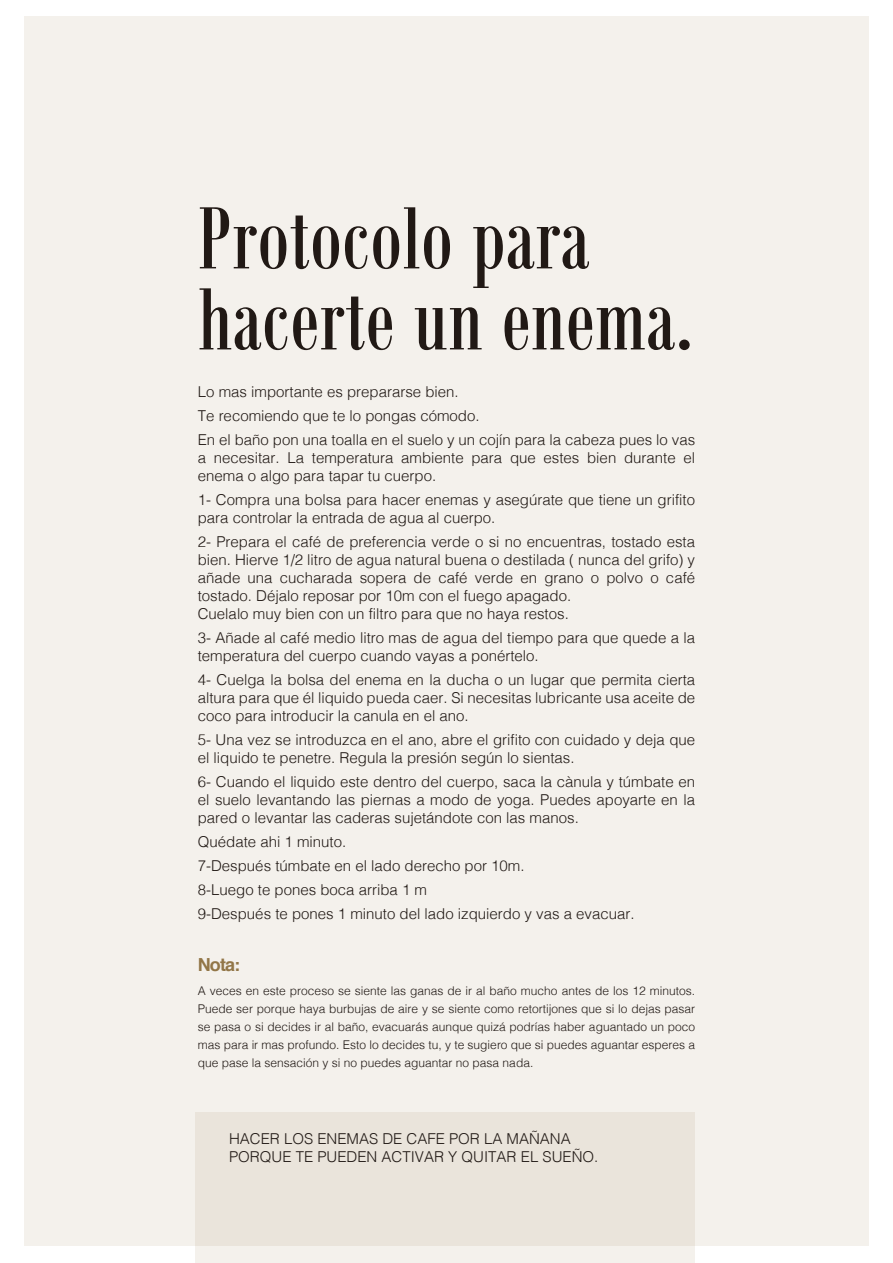
<style>
.page{position:relative;width:893px;height:1263px;background:#fff}
.page>*{position:absolute;margin:0;border:0;box-sizing:border-box;transform-origin:0 0}
.t1{font:96px/81px "Bodoni MT Condensed";color:#211915}
.t2{font:700 18px "Helvetica";color:#927647}
.t3{font:300 15px/18px "Helvetica";color:#211915}
.t4{font:300 12px/18px "Helvetica";color:#211915;text-align:justify}
</style>
<div class="page">
<div style="left:24px;top:17px;width:845px;height:1229px;background:#f4f1ec"></div>
<div style="left:195px;top:1112px;width:499px;height:151px;background:linear-gradient(to bottom,#e8e2d8,#eee9e2)"></div>
<h1 class="t1" style="left:198px;top:196px;width:497px">Protocolo para hacerte un enema.</h1>
<p class="t3" style="left:198px;top:379px;width:499px;line-height:24px">Lo mas importante es prepararse bien.<br>Te recomiendo que te lo pongas cómodo.<br>En el baño pon una toalla en el suelo y un cojín para la cabeza pues lo vas</p>
<p class="t3" style="left:198px;top:448px;width:499px">a necesitar. La temperatura ambiente para que estes bien durante el enema o algo para tapar tu cuerpo.</p>
<p class="t3" style="left:198px;top:490px;width:499px">1- Compra una bolsa para hacer enemas y asegúrate que tiene un grifito para controlar la entrada de agua al cuerpo.</p>
<p class="t3" style="left:198px;top:532px;width:499px">2- Prepara el café de preferencia verde o si no encuentras, tostado esta bien. Hierve 1/2 litro de agua natural buena o destilada ( nunca del grifo) y añade una cucharada sopera de café verde en grano o polvo o café tostado. Déjalo reposar por 10m con el fuego apagado.<br>Cuelalo muy bien con un filtro para que no haya restos.</p>
<p class="t3" style="left:198px;top:628px;width:499px">3- Añade al café medio litro mas de agua del tiempo para que quede a la temperatura del cuerpo cuando vayas a ponértelo.</p>
<p class="t3" style="left:198px;top:670px;width:499px;text-align:justify">4- Cuelga la bolsa del enema en la ducha o un lugar que permita cierta altura para que él liquido pueda caer. Si necesitas lubricante usa aceite de coco para introducir la canula en el ano.</p>
<p class="t3" style="left:198px;top:730px;width:499px">5- Una vez se introduzca en el ano, abre el grifito con cuidado y deja que el liquido te penetre. Regula la presión según lo sientas.</p>
<p class="t3" style="left:198px;top:772px;width:499px;text-align:justify">6- Cuando el liquido este dentro del cuerpo, saca la cànula y túmbate en el suelo levantando las piernas a modo de yoga. Puedes apoyarte en la pared o levantar las caderas sujetándote con las manos.</p>
<p class="t3" style="left:198px;top:829px;width:438px;line-height:24px">Quédate ahi 1 minuto.<br>7-Después túmbate en el lado derecho por 10m.<br>8-Luego te pones boca arriba 1 m<br>9-Después te pones 1 minuto del lado izquierdo y vas a evacuar.</p>
<p class="t2" style="left:198px;top:950px;width:44px">Nota:</p>
<p class="t4" style="left:198px;top:980px;width:499px">A veces en este proceso se siente las ganas de ir al baño mucho antes de los 12 minutos.<br>Puede ser porque haya burbujas de aire y se siente como retortijones que si lo dejas pasar se pasa o si decides ir al baño, evacuarás aunque quizá podrías haber aguantado un poco mas para ir mas profundo. Esto lo decides tu, y te sugiero que si puedes aguantar esperes a que pase la sensación y si no puedes aguantar no pasa nada.</p>
<p class="t3" style="left:229px;top:1128px;width:371px">HACER LOS ENEMAS DE CAFE POR LA MAÑANA<br>PORQUE TE PUEDEN ACTIVAR Y QUITAR EL SUEÑO.</p>
</div>
